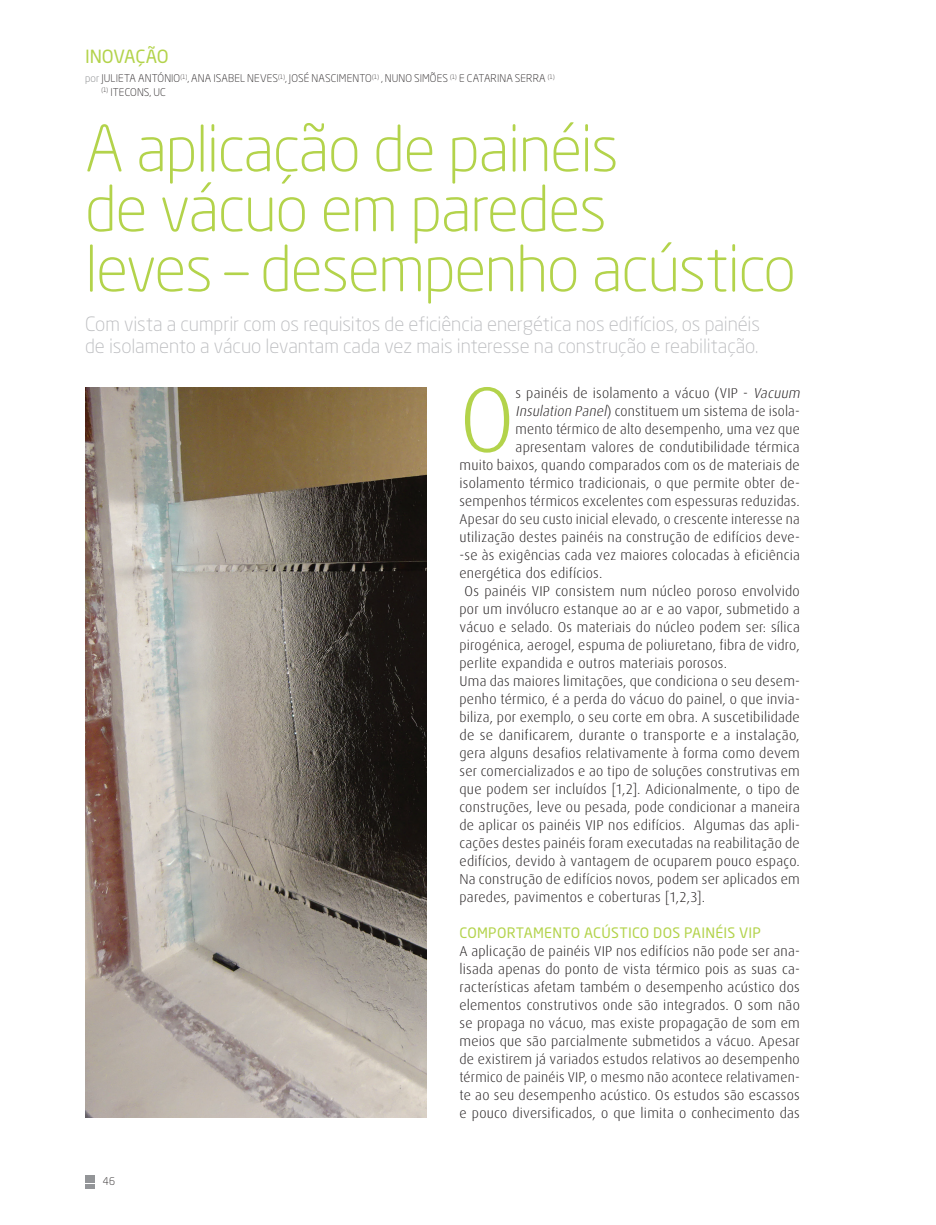
<style>
.page{position:relative;width:936px;height:1225px;background:#fff}
.page>*{position:absolute;margin:0;border:0;box-sizing:border-box;transform-origin:0 0}
.t1{font:300 92.7px "Dax";color:#b3d34b}
.t2{font:300 63px/60px "Neo Sans Std";letter-spacing:-.025em;color:#b3d34b}
.t3{font:300 19.5px/22.5px "Neo Sans Std";letter-spacing:-.005em;color:#bcbdc0}
.t4{font:18px "Neo Sans Std";letter-spacing:-.01em;color:#b3d34b}
.t5{font:300 14.25px/18px "Dax";letter-spacing:.015em;color:#231f20}
.t6{font:300 10.5px/13.5px "Neo Sans Std";letter-spacing:.01em;color:#231f20}
.s1{color:#808285}
.s2{font-style:italic}
.s3{font-family:"Neo Sans Std";font-weight:400;color:#b3d34b}
</style>
<div class="page">
<svg style="left:85px;top:1175px;width:9px;height:13px"></svg>
<img style="left:85px;top:387px;width:341px;height:731px">
<p class="t4" style="left:85px;top:45px;width:85px">INOVAÇÃO</p>
<p class="t6" style="left:101px;top:72px;width:455px;text-indent:-16px"><span class="s1">por</span> JULIETA ANTÓNIO<sup>(1)</sup>, ANA ISABEL NEVES<sup>(1)</sup>, JOSÉ NASCIMENTO<sup>(1)</sup> , NUNO SIMÕES <sup>(1)</sup> E CATARINA SERRA <sup>(1) (1)</sup> ITECONS, UC</p>
<p class="t2" style="left:85px;top:118px;width:712px">A aplicação de painéis<br>de vácuo em paredes<br>leves – desempenho acústico</p>
<p class="t3" style="left:85px;top:312px;width:676px">Com vista a cumprir com os requisitos de eficiência energética nos edifícios, os painéis de isolamento a vácuo levantam cada vez mais interesse na construção e reabilitação.</p>
<p class="t6" style="left:103px;top:1174px;width:14px">46</p>
<p class="t1" style="left:459px;top:369px;width:57px">O</p>
<p class="t5" style="left:515px;top:384px;width:288px">s painéis de isolamento a vácuo (VIP - <span class="s2">Vacuum</span></p>
<p class="t5" style="left:515px;top:402px;width:286px"><span class="s2">Insulation Panel</span>) constituem um sistema de isola-</p>
<p class="t5" style="left:515px;top:420px;width:285px">mento térmico de alto desempenho, uma vez que</p>
<p class="t5" style="left:515px;top:438px;width:286px">apresentam valores de condutibilidade térmica</p>
<p class="t5" style="left:459px;top:456px;width:342px">muito baixos, quando comparados com os de materiais de</p>
<p class="t5" style="left:459px;top:474px;width:342px">isolamento térmico tradicionais, o que permite obter de-</p>
<p class="t5" style="left:459px;top:492px;width:342px">sempenhos térmicos excelentes com espessuras reduzidas.</p>
<p class="t5" style="left:459px;top:510px;width:342px">Apesar do seu custo inicial elevado, o crescente interesse na</p>
<p class="t5" style="left:459px;top:528px;width:342px">utilização destes painéis na construção de edifícios deve-</p>
<p class="t5" style="left:459px;top:546px;width:342px">-se às exigências cada vez maiores colocadas à eficiência</p>
<p class="t5" style="left:459px;top:564px;width:144px">energética dos edifícios.</p>
<p class="t5" style="left:464px;top:582px;width:337px">Os painéis VIP consistem num núcleo poroso envolvido</p>
<p class="t5" style="left:459px;top:600px;width:342px">por um invólucro estanque ao ar e ao vapor, submetido a</p>
<p class="t5" style="left:459px;top:618px;width:342px">vácuo e selado. Os materiais do núcleo podem ser: sílica</p>
<p class="t5" style="left:459px;top:636px;width:342px">pirogénica, aerogel, espuma de poliuretano, fibra de vidro,</p>
<p class="t5" style="left:459px;top:654px;width:269px">perlite expandida e outros materiais porosos.</p>
<p class="t5" style="left:459px;top:672px;width:342px">Uma das maiores limitações, que condiciona o seu desem-</p>
<p class="t5" style="left:459px;top:690px;width:342px">penho térmico, é a perda do vácuo do painel, o que invia-</p>
<p class="t5" style="left:459px;top:708px;width:342px">biliza, por exemplo, o seu corte em obra. A suscetibilidade</p>
<p class="t5" style="left:459px;top:726px;width:342px">de se danificarem, durante o transporte e a instalação,</p>
<p class="t5" style="left:459px;top:744px;width:342px">gera alguns desafios relativamente à forma como devem</p>
<p class="t5" style="left:459px;top:762px;width:342px">ser comercializados e ao tipo de soluções construtivas em</p>
<p class="t5" style="left:459px;top:780px;width:342px">que podem ser incluídos [1,2]. Adicionalmente, o tipo de</p>
<p class="t5" style="left:459px;top:798px;width:342px">construções, leve ou pesada, pode condicionar a maneira</p>
<p class="t5" style="left:459px;top:816px;width:342px">de aplicar os painéis VIP nos edifícios. Algumas das apli-</p>
<p class="t5" style="left:459px;top:834px;width:342px">cações destes painéis foram executadas na reabilitação de</p>
<p class="t5" style="left:459px;top:852px;width:342px">edifícios, devido à vantagem de ocuparem pouco espaço.</p>
<p class="t5" style="left:459px;top:870px;width:342px">Na construção de edifícios novos, podem ser aplicados em</p>
<p class="t5" style="left:459px;top:888px;width:247px">paredes, pavimentos e coberturas [1,2,3].</p>
<p class="t5" style="left:459px;top:924px;width:342px"><span class="s3">COMPORTAMENTO ACÚSTICO DOS PAINÉIS VIP<br></span>A aplicação de painéis VIP nos edifícios não pode ser ana&shy;lisada apenas do ponto de vista térmico pois as suas ca&shy;racterísticas afetam também o desempenho acústico dos elementos construtivos onde são integrados. O som não se propaga no vácuo, mas existe propagação de som em meios que são parcialmente submetidos a vácuo. Apesar de existirem já variados estudos relativos ao desempenho térmico de painéis VIP, o mesmo não acontece relativamen&shy;te ao seu desempenho acústico. Os estudos são escassos e pouco diversificados, o que limita o conhecimento das</p>
</div>
